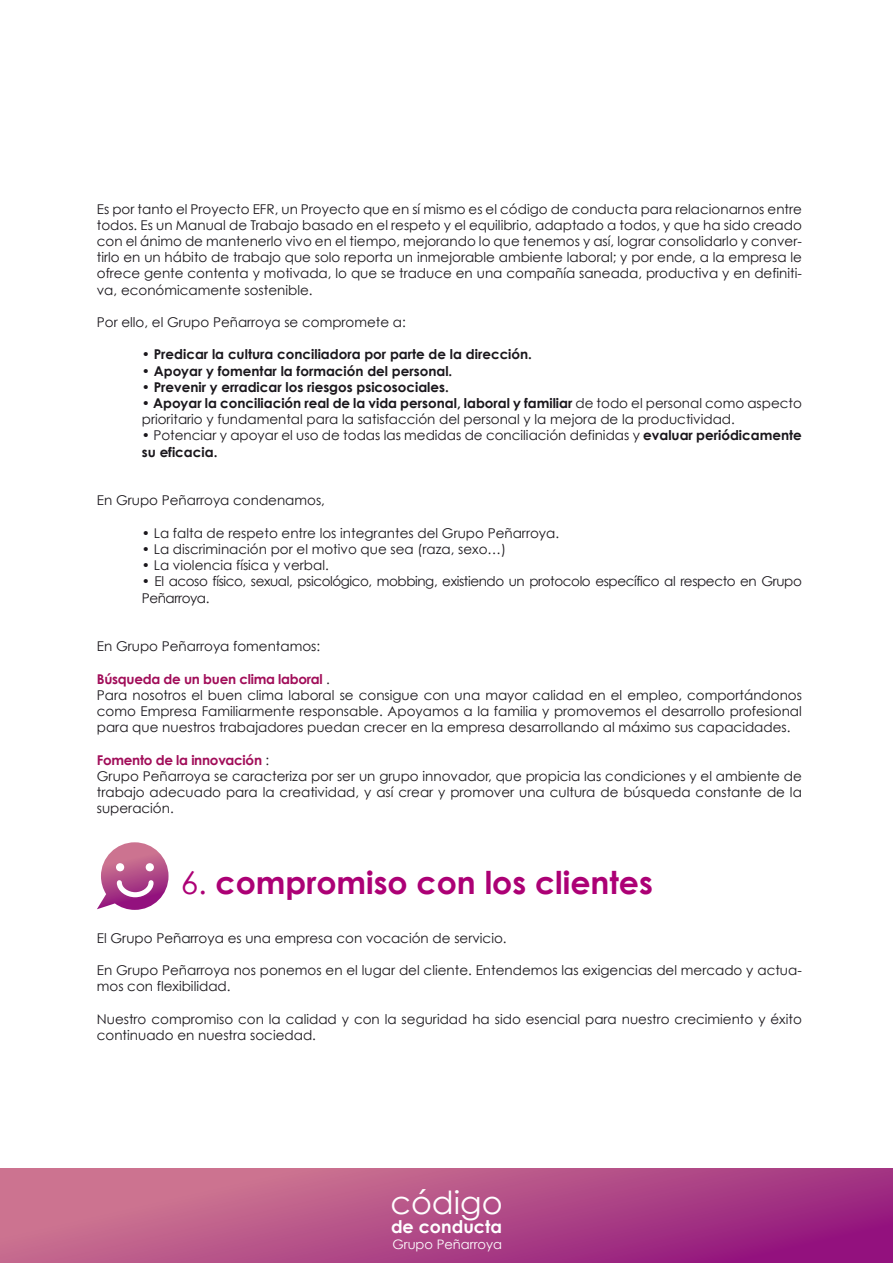
<style>
.page{position:relative;width:893px;height:1263px;background:#fff}
.page>*{position:absolute;margin:0;border:0;box-sizing:border-box;transform-origin:0 0}
.t1{font:67.95px "Century Gothic";color:#fff}
.t2{font:31.95px "Century Gothic";color:#fff}
.t3{font:700 31.5px "Century Gothic";color:#ac0075}
.t4{font:700 17.55px "Century Gothic";color:#fff}
.t5{font:13.5px/16.2px "Century Gothic";color:#1a171c}
.t6{font:700 13.5px "Century Gothic";color:#1a171c}
.t7{font:13.5px/16.2px "Century Gothic";letter-spacing:-.03em;color:#1a171c}
.t8{font:13.05px "Century Gothic";color:#fff}
.s1{font-weight:400}
.s2{font-weight:700}
.s3{font-weight:700;color:#a10d59}
</style>
<div class="page">
<svg style="left:0;top:1169px;width:893px;height:94px;background:#b34c87"></svg>
<svg style="left:97px;top:842px;width:72px;height:68px"></svg>
<p class="t5" style="left:97px;top:200px;width:707px;text-align:justify">Es por tanto el Proyecto EFR, un Proyecto que en sí mismo es el código de conducta para relacionarnos entre todos. Es un Manual de Trabajo basado en el respeto y el equilibrio, adaptado a todos, y que ha sido creado con el ánimo de mantenerlo vivo en el tiempo, mejorando lo que tenemos y así, lograr consolidarlo y conver&shy;tirlo en un hábito de trabajo que solo reporta un inmejorable ambiente laboral; y por ende, a la empresa le ofrece gente contenta y motivada, lo que se traduce en una compañía saneada, productiva y en definiti&shy;va, económicamente sostenible.</p>
<p class="t5" style="left:97px;top:314px;width:311px">Por ello, el Grupo Peñarroya se compromete a:</p>
<p class="t6" style="left:142px;top:346px;width:392px"><span class="s1">•</span> Predicar la cultura conciliadora por parte de la dirección.</p>
<p class="t6" style="left:142px;top:362px;width:312px"><span class="s1">•</span> Apoyar y fomentar la formación del personal.</p>
<p class="t6" style="left:142px;top:378px;width:309px"><span class="s1">•</span> Prevenir y erradicar los riesgos psicosociales.</p>
<p class="t5" style="left:142px;top:395px;width:662px">• <span class="s2">Apoyar la conciliación real de la vida personal, laboral y familiar</span> de todo el personal como aspecto prioritario y fundamental para la satisfacción del personal y la mejora de la productividad.</p>
<p class="t5" style="left:142px;top:427px;width:662px">• Potenciar y apoyar el uso de todas las medidas de conciliación definidas y <span class="s2">evaluar periódicamente su eficacia.</span></p>
<p class="t5" style="left:97px;top:492px;width:230px">En Grupo Peñarroya condenamos,</p>
<p class="t5" style="left:142px;top:524px;width:419px">• La falta de respeto entre los integrantes del Grupo Peñarroya.</p>
<p class="t5" style="left:142px;top:541px;width:366px">• La discriminación por el motivo que sea (raza, sexo…)</p>
<p class="t5" style="left:142px;top:557px;width:188px">• La violencia física y verbal.</p>
<p class="t7" style="left:142px;top:573px;width:662px">• El acoso físico, sexual, psicológico, mobbing, existiendo un protocolo específico al respecto en Grupo<br>Peñarroya.</p>
<p class="t5" style="left:97px;top:638px;width:225px">En Grupo Peñarroya fomentamos:</p>
<p class="t5" style="left:97px;top:670px;width:707px"><span class="s3">Búsqueda de un buen clima laboral</span> .<br>Para nosotros el buen clima laboral se consigue con una mayor calidad en el empleo, comportándonos como Empresa Familiarmente responsable. Apoyamos a la familia y promovemos el desarrollo profesional para que nuestros trabajadores puedan crecer en la empresa desarrollando al máximo sus capacidades.</p>
<p class="t5" style="left:97px;top:751px;width:707px"><span class="s3">Fomento de la innovación</span> :<br>Grupo Peñarroya se caracteriza por ser un grupo innovador, que propicia las condiciones y el ambiente de trabajo adecuado para la creatividad, y así crear y promover una cultura de búsqueda constante de la superación.</p>
<h1 class="t1" style="left:183px;top:857px;width:20px;rotate:90deg">:</h1>
<h3 class="t3" style="left:181px;top:862px;width:474px"><span class="s1">6.</span> compromiso con los clientes</h3>
<p class="t5" style="left:97px;top:929px;width:411px">El Grupo Peñarroya es una empresa con vocación de servicio.</p>
<p class="t5" style="left:97px;top:962px;width:706px">En Grupo Peñarroya nos ponemos en el lugar del cliente. Entendemos las exigencias del mercado y actua&shy;mos con flexibilidad.</p>
<p class="t5" style="left:97px;top:1010px;width:707px">Nuestro compromiso con la calidad y con la seguridad ha sido esencial para nuestro crecimiento y éxito continuado en nuestra sociedad.</p>
<h2 class="t2" style="left:390px;top:1183px;width:114px">código</h2>
<p class="t8" style="left:392px;top:1236px;width:111px">Grupo Peñarroya</p>
<p class="t4" style="left:391px;top:1216px;width:112px">de conducta</p>
</div>
